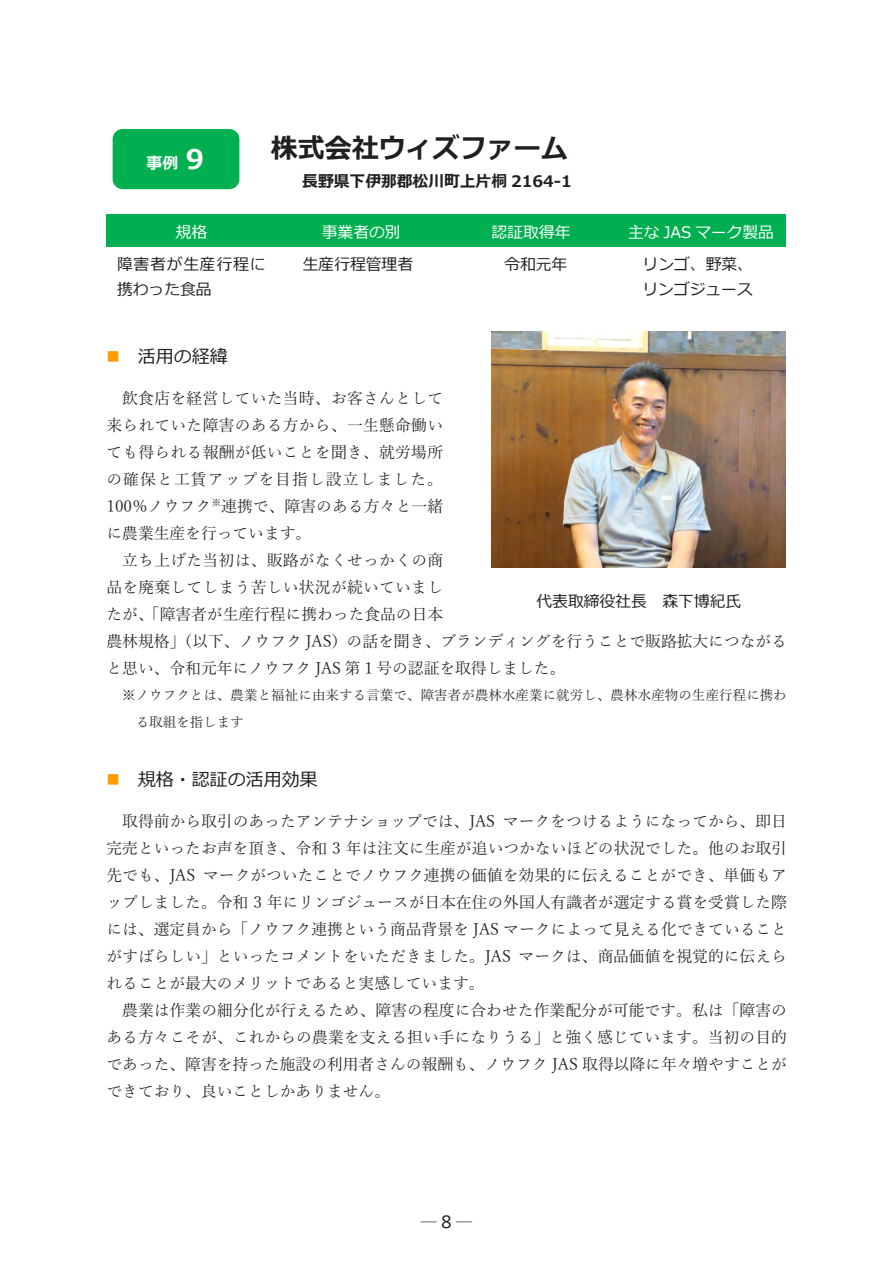
<style>
.page{position:relative;width:893px;height:1263px;background:#fff}
.page>*{position:absolute;margin:0;border:0;box-sizing:border-box;transform-origin:0 0}
.t1{font:700 27px "Meiryo";color:#231f20}
.t2{font:18px "Meiryo";color:#231f20}
.t3{font:15.9px/27px "Yu Mincho";color:#231f20;text-align:justify}
.t4{font:15.9px/24.2px "Meiryo";color:#231f20}
.t5{font:15.9px "Meiryo";color:#fff}
.t6{font:700 15.9px "Meiryo";color:#231f20}
.t7{font:15.9px/24.2px "Meiryo";letter-spacing:.045em;color:#231f20}
.t8{font:15.9px "PUD Shin Go Pr 6 N";color:#231f20}
.t9{font:700 15.9px "Meiryo";color:#fff}
.t10{font:13.5px/27px "Yu Mincho";color:#231f20}
.s1{font-size:27px}
.s2{color:#f90}
</style>
<div class="page">
<div style="left:106px;top:214px;width:170px;height:33px;background:#00b050"></div>
<div style="left:276px;top:214px;width:170px;height:33px;background:#00b050"></div>
<div style="left:446px;top:214px;width:170px;height:33px;background:#00b050"></div>
<div style="left:616px;top:214px;width:170px;height:33px;background:#00b050"></div>
<div style="left:113px;top:129px;width:126px;height:60px;background:#00b050;border-radius:10px"></div>
<img style="left:112px;top:134px;width:128px;height:42px">
<img style="left:492px;top:332px;width:293px;height:235px">
<p class="t9" style="left:147px;top:152px;width:59px">事例 <span class="s1">9</span></p>
<h1 class="t1" style="left:271px;top:129px;width:298px">株式会社ウィズファーム</h1>
<p class="t6" style="left:302px;top:170px;width:271px">長野県下伊那郡松川町上片桐 2164-1</p>
<p class="t5" style="left:176px;top:221px;width:33px">規格</p>
<p class="t5" style="left:322px;top:221px;width:81px">事業者の別</p>
<p class="t5" style="left:492px;top:221px;width:81px">認証取得年</p>
<p class="t5" style="left:628px;top:221px;width:147px">主な JAS マーク製品</p>
<p class="t7" style="left:117px;top:253px;width:150px">障害者が生産行程に携わった食品</p>
<p class="t4" style="left:303px;top:253px;width:112px">生産行程管理者</p>
<p class="t4" style="left:504px;top:253px;width:65px">令和元年</p>
<p class="t4" style="left:642px;top:253px;width:112px">リンゴ、野菜、リンゴジュース</p>
<p class="t2" style="left:106px;top:344px;width:123px"><span class="s2">■</span> 活用の経緯</p>
<p class="t3" style="left:106px;top:383px;width:338px;text-indent:16px">飲食店を経営していた当時、お客さんとして来られていた障害のある方から、一生懸命働いても得られる報酬が低いことを聞き、就労場所の確保と工賃アップを目指し設立しました。100％ノウフク<sup>※</sup>連携で、障害のある方々と一緒に農業生産を行っています。</p>
<p class="t3" style="left:106px;top:545px;width:682px;text-align:left;text-indent:16px">立ち上げた当初は、販路がなくせっかくの商<br>品を廃棄してしまう苦しい状況が続いていまし<br>たが、「障害者が生産行程に携わった食品の日本<br>農林規格」（以下、ノウフク JAS）の話を聞き、ブランディングを行うことで販路拡大につながると思い、令和元年にノウフク JAS 第１号の認証を取得しました。</p>
<p class="t10" style="left:136px;top:680px;width:652px;text-indent:-14px">※ノウフクとは、農業と福祉に由来する言葉で、障害者が農林水産業に就労し、農林水産物の生産行程に携わる取組を指します</p>
<p class="t4" style="left:536px;top:590px;width:207px">代表取締役社長 森下博紀氏</p>
<p class="t2" style="left:106px;top:767px;width:213px"><span class="s2">■</span> 規格・認証の活用効果</p>
<p class="t3" style="left:106px;top:806px;width:682px;text-indent:16px">取得前から取引のあったアンテナショップでは、JAS マークをつけるようになってから、即日完売といったお声を頂き、令和 3 年は注文に生産が追いつかないほどの状況でした。他のお取引先でも、JAS マークがついたことでノウフク連携の価値を効果的に伝えることができ、単価もアップしました。令和 3 年にリンゴジュースが日本在住の外国人有識者が選定する賞を受賞した際には、選定員から「ノウフク連携という商品背景を JAS マークによって見える化できていることがすばらしい」といったコメントをいただきました。JAS マークは、商品価値を視覚的に伝えられることが最大のメリットであると実感しています。</p>
<p class="t3" style="left:106px;top:995px;width:682px;text-indent:16px">農業は作業の細分化が行えるため、障害の程度に合わせた作業配分が可能です。私は「障害のある方々こそが、これからの農業を支える担い手になりうる」と強く感じています。当初の目的であった、障害を持った施設の利用者さんの報酬も、ノウフク JAS 取得以降に年々増やすことができており、良いことしかありません。</p>
<p class="t8" style="left:421px;top:1213px;width:53px">─ 8 ─</p>
</div>
